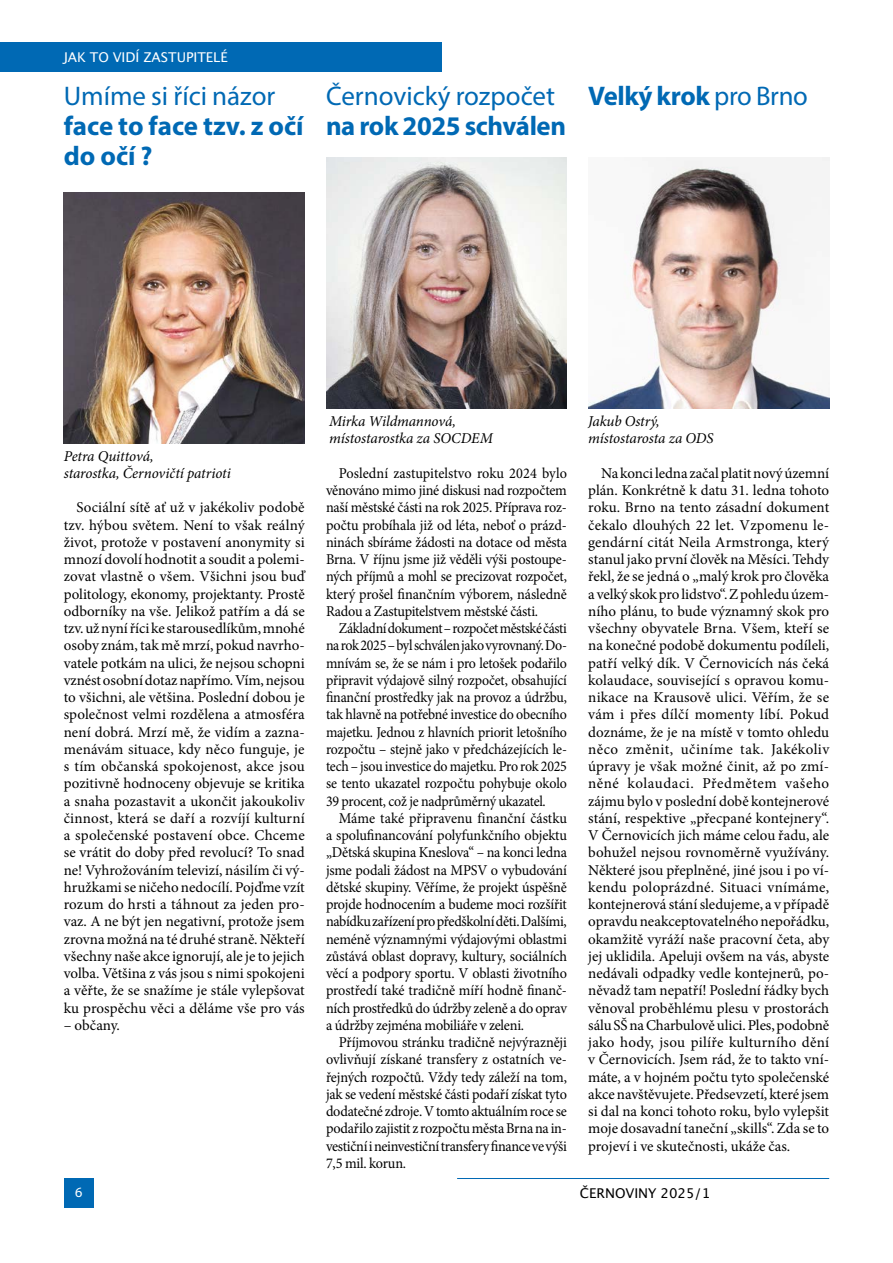
<style>
.page{position:relative;width:893px;height:1263px;background:#fff}
.page>*{position:absolute;margin:0;border:0;box-sizing:border-box;transform-origin:0 0}
.t1{font:700 27px/30px "Myriad Pro";letter-spacing:-.015em;color:#0069b4}
.t2{font:27px "Myriad Pro";color:#0069b4}
.t3{font:15px/17.2px "Minion Pro";letter-spacing:-.015em;color:#000;text-align:justify}
.t4{font:15px/17.2px "Minion Pro";letter-spacing:-.015em;color:#000;text-align:justify;scale:.95 1}
.t5{font:15px/17.2px "Minion Pro";letter-spacing:-.015em;color:#000;text-align:justify;scale:.93 1}
.t6{font:italic 15px/17.2px "Minion Pro";letter-spacing:-.01em;color:#000}
.t7{font:14.25px "Myriad Pro";color:#fff}
.t8{font:13.5px "Lucida Grande";color:#fff}
.t9{font:13.5px "Lucida Grande";color:#000}
.s1{font-weight:400}
</style>
<div class="page">
<div style="left:64px;top:1178px;width:30px;height:30px;background:#0069b4"></div>
<hr style="left:457px;top:1178px;width:372px;height:1px;background:#0069b4">
<img style="left:326px;top:158px;width:241px;height:251px">
<img style="left:64px;top:192px;width:241px;height:251px">
<div style="left:0;top:43px;width:442px;height:29px;background:#0069b4"></div>
<img style="left:588px;top:158px;width:241px;height:251px">
<p class="t8" style="left:64px;top:50px;width:165px">JAK TO VIDÍ ZASTUPITELÉ</p>
<h1 class="t2" style="left:64px;top:80px;width:213px">Umíme si říci názor</h1>
<h1 class="t1" style="left:64px;top:110px;width:241px">face to face tzv. z očí do očí ?</h1>
<h1 class="t2" style="left:326px;top:80px;width:231px">Černovický rozpočet</h1>
<h1 class="t1" style="left:326px;top:110px;width:241px">na rok 2025 schválen</h1>
<h1 class="t1" style="left:588px;top:80px;width:221px">Velký krok <span class="s1">pro Brno</span></h1>
<p class="t6" style="left:64px;top:447px;width:169px">Petra Quittová,<br>starostka, Černovičtí patrioti</p>
<p class="t3" style="left:64px;top:499px;width:243px;text-indent:13px">Sociální sítě ať už v jakékoliv podobě tzv. hýbou světem. Není to však reálný život, protože v postavení anonymity si mnozí dovolí hodnotit a soudit a polemi&shy;zovat vlastně o všem. Všichni jsou buď politology, ekonomy, projektanty. Prostě odborníky na vše. Jelikož patřím a dá se tzv. už nyní říci ke starousedlíkům, mnohé osoby znám, tak mě mrzí, pokud navrho&shy;vatele potkám na ulici, že nejsou schopni vznést osobní dotaz napřímo. Vím, nejsou to všichni, ale většina. Poslední dobou je společnost velmi rozdělena a atmosféra není dobrá. Mrzí mě, že vidím a zazna&shy;menávám situace, kdy něco funguje, je s tím občanská spokojenost, akce jsou pozitivně hodnoceny objevuje se kritika a snaha pozastavit a ukončit jakoukoliv činnost, která se daří a rozvíjí kulturní a společenské postavení obce. Chceme se vrátit do doby před revolucí? To snad ne! Vyhrožováním televizí, násilím či vý&shy;hružkami se ničeho nedocílí. Pojďme vzít rozum do hrsti a táhnout za jeden pro&shy;vaz. A ne být jen negativní, protože jsem zrovna možná na té druhé straně. Někteří všechny naše akce ignorují, ale je to jejich volba. Většina z vás jsou s nimi spokojeni a věřte, že se snažíme je stále vylepšovat ku prospěchu věci a děláme vše pro vás</p>
<p class="t3" style="left:64px;top:1016px;width:58px">– občany.</p>
<p class="t6" style="left:329px;top:413px;width:165px">Mirka Wildmannová, místostarostka za SOCDEM</p>
<p class="t4" style="left:326px;top:464px;width:255px;text-indent:13px">Poslední zastupitelstvo roku 2024 bylo věnováno mimo jiné diskusi nad rozpočtem naší městské části na rok 2025. Příprava roz&shy;počtu probíhala již od léta, neboť o prázd&shy;ninách sbíráme žádosti na dotace od města Brna. V říjnu jsme již věděli výši postoupe&shy;ných příjmů a mohl se precizovat rozpočet, který prošel finančním výborem, následně Radou a Zastupitelstvem městské části.</p>
<p class="t5" style="left:326px;top:620px;width:261px;text-indent:13px">Základní dokument – rozpočet městské části na rok 2025 – byl schválen jako vyrovnaný. Do&shy;mnívám se, že se nám i pro letošek podařilo připravit výdajově silný rozpočet, obsahující finanční prostředky jak na provoz a údržbu, tak hlavně na potřebné investice do obecního majetku. Jednou z hlavních priorit letošního rozpočtu – stejně jako v předcházejících le&shy;tech – jsou investice do majetku. Pro rok 2025 se tento ukazatel rozpočtu pohybuje okolo 39 procent, což je nadprůměrný ukazatel.</p>
<p class="t4" style="left:326px;top:809px;width:255px;text-indent:13px">Máme také připravenu finanční částku a spolufinancování polyfunkčního objektu „Dětská skupina Kneslova“ – na konci ledna jsme podali žádost na MPSV o vybudování dětské skupiny. Věříme, že projekt úspěšně projde hodnocením a budeme moci rozšířit nabídku zařízení pro předškolní děti. Dalšími, neméně významnými výdajovými oblastmi zůstává oblast dopravy, kultury, sociálních věcí a podpory sportu. V oblasti životního prostředí také tradičně míří hodně finanč&shy;ních prostředků do údržby zeleně a do oprav a údržby zejména mobiliáře v zeleni.</p>
<p class="t4" style="left:326px;top:1034px;width:255px;text-indent:13px">Příjmovou stránku tradičně nejvýrazněji ovlivňují získané transfery z ostatních ve&shy;řejných rozpočtů. Vždy tedy záleží na tom, jak se vedení městské části podaří získat tyto dodatečné zdroje. V tomto aktuálním roce se podařilo zajistit z rozpočtu města Brna na in&shy;vestiční i neinvestiční transfery finance ve výši 7,5 mil. korun.</p>
<p class="t6" style="left:588px;top:413px;width:127px">Jakub Ostrý, místostarosta za ODS</p>
<p class="t3" style="left:588px;top:464px;width:243px;text-indent:13px">Na konci ledna začal platit nový územní plán. Konkrétně k datu 31. ledna tohoto roku. Brno na tento zásadní dokument čekalo dlouhých 22 let. Vzpomenu le&shy;gendární citát Neila Armstronga, který stanul jako první člověk na Měsíci. Tehdy řekl, že se jedná o „malý krok pro člověka a velký skok pro lidstvo“. Z pohledu územ&shy;ního plánu, to bude významný skok pro všechny obyvatele Brna. Všem, kteří se na konečné podobě dokumentu podíleli, patří velký dík. V Černovicích nás čeká kolaudace, související s opravou komu&shy;nikace na Krausově ulici. Věřím, že se vám i přes dílčí momenty líbí. Pokud doznáme, že je na místě v tomto ohledu něco změnit, učiníme tak. Jakékoliv úpravy je však možné činit, až po zmí&shy;něné kolaudaci. Předmětem vašeho zájmu bylo v poslední době kontejnerové stání, respektive „přecpané kontejnery“.<br>V Černovicích jich máme celou řadu, ale bohužel nejsou rovnoměrně využívány.<br>Některé jsou přeplněné, jiné jsou i po ví&shy;kendu poloprázdné. Situaci vnímáme, kontejnerová stání sledujeme, a v případě opravdu neakceptovatelného nepořádku, okamžitě vyráží naše pracovní četa, aby jej uklidila. Apeluji ovšem na vás, abyste nedávali odpadky vedle kontejnerů, po&shy;něvadž tam nepatří! Poslední řádky bych věnoval proběhlému plesu v prostorách sálu SŠ na Charbulově ulici. Ples, podobně jako hody, jsou pilíře kulturního dění v Černovicích. Jsem rád, že to takto vní&shy;máte, a v hojném počtu tyto společenské akce navštěvujete. Předsevzetí, které jsem si dal na konci tohoto roku, bylo vylepšit moje dosavadní taneční „skills“. Zda se to projeví i ve skutečnosti, ukáže čas.</p>
<p class="t7" style="left:75px;top:1183px;width:9px">6</p>
<p class="t9" style="left:580px;top:1186px;width:132px">ČERNOVINY 2025/1</p>
</div>
